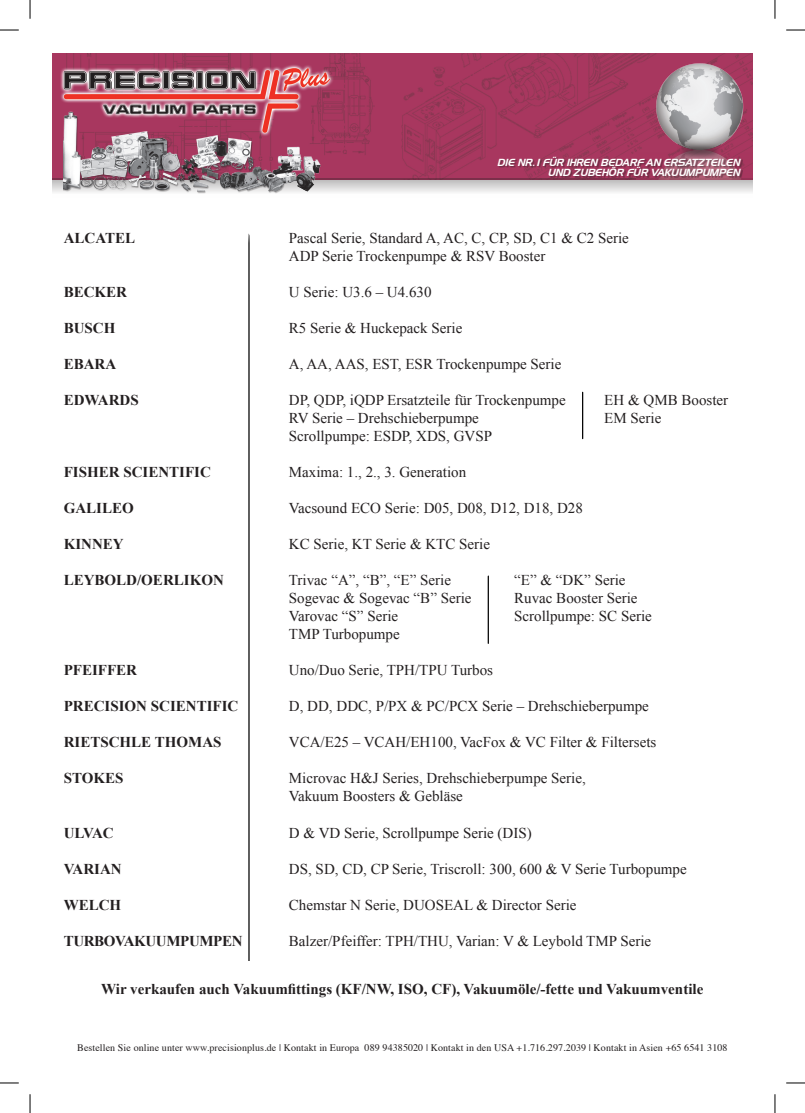
<style>
.page{position:relative;width:805px;height:1113px;background:#fff}
.page>*{position:absolute;margin:0;border:0;box-sizing:border-box;transform-origin:0 0}
.t1{font:15px/18px "Times New Roman";color:#231f20}
.t2{font:700 15px "Times New Roman";color:#231f20}
.t3{font:700 15px "Times New Roman";letter-spacing:-.025em;color:#231f20}
.t4{font:10px "Times";letter-spacing:.01em;color:#231f20}
.t5{font:italic 10px/10px "Newtown";letter-spacing:-.01em;color:#fff;text-align:right}
</style>
<div class="page">
<hr style="left:581px;top:392px;width:2px;height:46px;background:#000">
<hr style="left:487px;top:576px;width:2px;height:67px;background:#000">
<img style="left:52px;top:54px;width:584px;height:124px">
<img style="left:52px;top:54px;width:285px;height:90px">
<svg style="left:52px;top:178px;width:700px;height:14px;background:#ccc1c5"></svg>
<img style="left:64px;top:108px;width:257px;height:86px">
<img style="left:636px;top:53px;width:116px;height:126px">
<svg style="left:248px;top:243px;width:2px;height:716px"></svg>
<div style="left:498px;top:157px;width:244px;height:21px;background:#231f20;opacity:.4"></div>
<svg style="left:0;top:29px;width:19px;height:2px"></svg>
<svg style="left:786px;top:29px;width:18px;height:2px"></svg>
<svg style="left:0;top:1082px;width:19px;height:1px"></svg>
<svg style="left:786px;top:1082px;width:18px;height:1px"></svg>
<svg style="left:29px;top:0;width:2px;height:19px"></svg>
<svg style="left:29px;top:1094px;width:2px;height:18px"></svg>
<svg style="left:774px;top:0;width:1px;height:19px"></svg>
<svg style="left:774px;top:1094px;width:1px;height:18px"></svg>
<p class="t5" style="left:497px;top:157px;width:242px">DIE NR. 1 FÜR IHREN BEDARF AN ERSATZTEILEN<br>UND ZUBEHÖR FÜR VAKUUMPUMPEN</p>
<p class="t2" style="left:64px;top:228px;width:73px">ALCATEL</p>
<p class="t1" style="left:289px;top:229px;width:341px">Pascal Serie, Standard A, AC, C, CP, SD, C1 &amp; C2 Serie<br>ADP Serie Trockenpumpe &amp; RSV Booster</p>
<p class="t2" style="left:64px;top:282px;width:65px">BECKER</p>
<p class="t1" style="left:289px;top:283px;width:144px">U Serie: U3.6 – U4.630</p>
<p class="t2" style="left:64px;top:318px;width:53px">BUSCH</p>
<p class="t1" style="left:289px;top:319px;width:175px">R5 Serie &amp; Huckepack Serie</p>
<p class="t2" style="left:64px;top:354px;width:54px">EBARA</p>
<p class="t1" style="left:289px;top:355px;width:274px">A, AA, AAS, EST, ESR Trockenpumpe Serie</p>
<p class="t2" style="left:64px;top:390px;width:77px">EDWARDS</p>
<p class="t1" style="left:289px;top:391px;width:278px">DP, QDP, iQDP Ersatzteile für Trockenpumpe</p>
<p class="t1" style="left:604px;top:391px;width:125px">EH &amp; QMB Booster</p>
<p class="t1" style="left:289px;top:409px;width:191px">RV Serie – Drehschieberpumpe</p>
<p class="t1" style="left:604px;top:409px;width:59px">EM Serie</p>
<p class="t1" style="left:289px;top:427px;width:204px">Scrollpumpe: ESDP, XDS, GVSP</p>
<p class="t2" style="left:64px;top:462px;width:149px">FISHER SCIENTIFIC</p>
<p class="t1" style="left:289px;top:463px;width:179px">Maxima: 1., 2., 3. Generation</p>
<p class="t2" style="left:64px;top:498px;width:72px">GALILEO</p>
<p class="t1" style="left:289px;top:499px;width:295px">Vacsound ECO Serie: D05, D08, D12, D18, D28</p>
<p class="t2" style="left:64px;top:534px;width:62px">KINNEY</p>
<p class="t1" style="left:289px;top:535px;width:202px">KC Serie, KT Serie &amp; KTC Serie</p>
<p class="t2" style="left:64px;top:570px;width:162px">LEYBOLD/OERLIKON</p>
<p class="t1" style="left:289px;top:571px;width:163px">Trivac “A”, “B”, “E” Serie</p>
<p class="t1" style="left:514px;top:571px;width:113px">“E” &amp; “DK” Serie</p>
<p class="t1" style="left:289px;top:589px;width:184px">Sogevac &amp; Sogevac “B” Serie</p>
<p class="t1" style="left:514px;top:589px;width:125px">Ruvac Booster Serie</p>
<p class="t1" style="left:289px;top:607px;width:111px">Varovac “S” Serie</p>
<p class="t1" style="left:514px;top:607px;width:139px">Scrollpumpe: SC Serie</p>
<p class="t1" style="left:289px;top:625px;width:112px">TMP Turbopumpe</p>
<p class="t2" style="left:64px;top:660px;width:75px">PFEIFFER</p>
<p class="t1" style="left:289px;top:661px;width:205px">Uno/Duo Serie, TPH/TPU Turbos</p>
<p class="t2" style="left:64px;top:696px;width:176px">PRECISION SCIENTIFIC</p>
<p class="t1" style="left:289px;top:697px;width:361px">D, DD, DDC, P/PX &amp; PC/PCX Serie – Drehschieberpumpe</p>
<p class="t2" style="left:64px;top:732px;width:159px">RIETSCHLE THOMAS</p>
<p class="t1" style="left:289px;top:733px;width:369px">VCA/E25 – VCAH/EH100, VacFox &amp; VC Filter &amp; Filtersets</p>
<p class="t2" style="left:64px;top:768px;width:61px">STOKES</p>
<p class="t1" style="left:289px;top:769px;width:298px">Microvac H&amp;J Series, Drehschieberpumpe Serie,<br>Vakuum Boosters &amp; Gebläse</p>
<p class="t2" style="left:64px;top:822px;width:52px">ULVAC</p>
<p class="t1" style="left:289px;top:823px;width:244px">D &amp; VD Serie, Scrollpumpe Serie (DIS)</p>
<p class="t2" style="left:64px;top:858px;width:60px">VARIAN</p>
<p class="t1" style="left:289px;top:859px;width:399px">DS, SD, CD, CP Serie, Triscroll: 300, 600 &amp; V Serie Turbopumpe</p>
<p class="t2" style="left:64px;top:894px;width:59px">WELCH</p>
<p class="t1" style="left:289px;top:895px;width:289px">Chemstar N Serie, DUOSEAL &amp; Director Serie</p>
<p class="t3" style="left:64px;top:930px;width:180px">TURBOVAKUUMPUMPEN</p>
<p class="t1" style="left:289px;top:931px;width:363px">Balzer/Pfeiffer: TPH/THU, Varian: V &amp; Leybold TMP Serie</p>
<p class="t2" style="left:101px;top:978px;width:603px">Wir verkaufen auch Vakuumfittings (KF/NW, ISO, CF), Vakuumöle/-fette und Vakuumventile</p>
<p class="t4" style="left:77px;top:1038px;width:651px">Bestellen Sie online unter www.precisionplus.de | Kontakt in Europa 089 94385020 | Kontakt in den USA +1.716.297.2039 | Kontakt in Asien +65 6541 3108</p>
</div>
